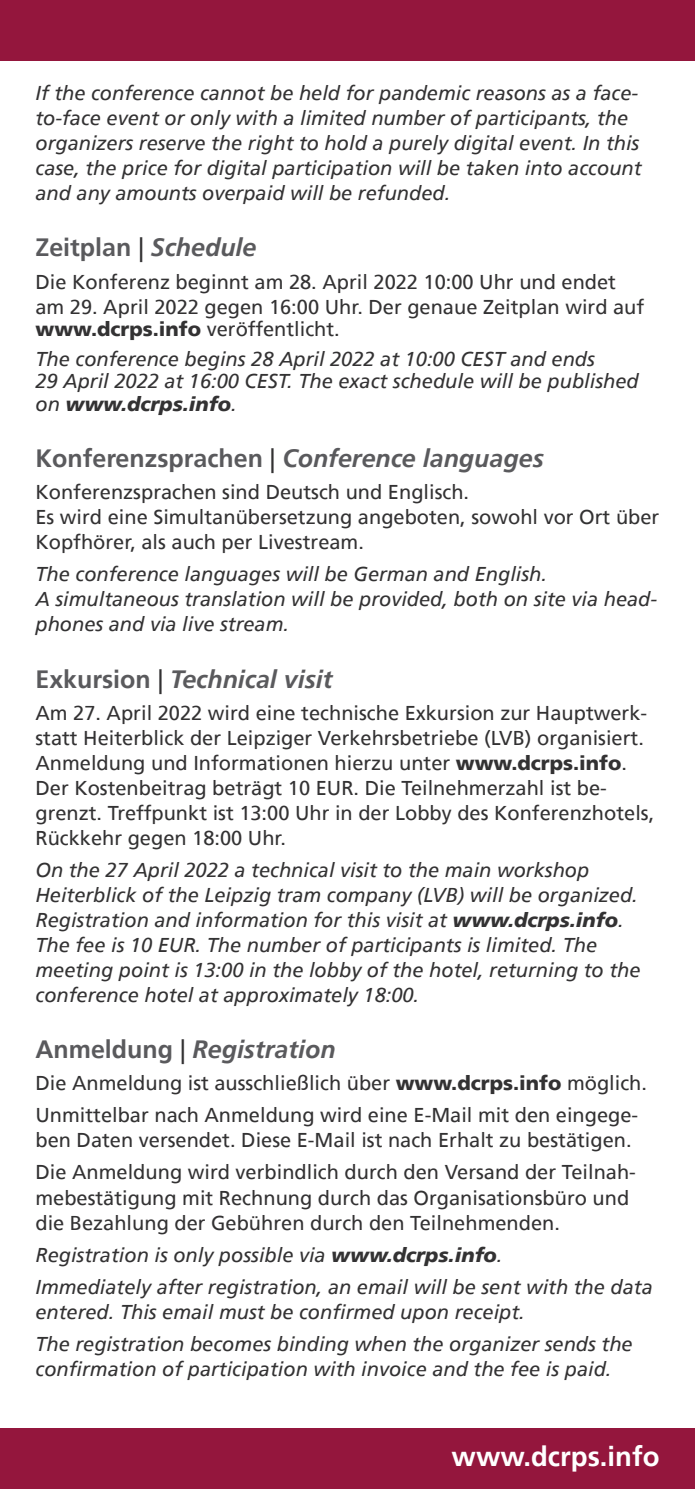
<style>
.page{position:relative;width:695px;height:1489px;background:#fff}
.page>*{position:absolute;margin:0;border:0;box-sizing:border-box;transform-origin:0 0}
.t1{font:700 27.5px "Frutiger";color:#fff}
.Text_body_regular{font:italic 700 25px "Frutiger";color:#5a5a5d}
.Text_body_small_ital{font:italic 700 25px "Frutiger";color:#5a5a5d}
.Text_body_regular-2{font:700 25px "Frutiger";color:#5a5a5d}
.Text_body_small{font:20px/25px "Frutiger";color:#333233}
.Text_body_small_ital-2{font:italic 20px/25px "Frutiger";color:#333233}
.Text_body_small-2{font:italic 20px/25px "Frutiger";color:#333233}
.Text_body_regular-3{font:italic 20px/22.5px "Frutiger";color:#333233}
.s1{font-weight:400;color:#333233}
.s2{font-style:italic}
.s3{font-weight:900}
.s4{font-style:normal}
.s5{font-weight:400;font-style:normal;color:#333233}
</style>
<div class="page">
<div style="left:0;top:1427px;width:694px;height:61px;background:#94163d"></div>
<div style="left:0;top:0;width:694px;height:61px;background:#94163d"></div>
<p class="Text_body_small-2" style="left:35px;top:81px;width:607px">If the conference cannot be held for pandemic reasons as a face&shy;to-face event or only with a limited number of participants, the organizers reserve the right to hold a purely digital event. In this case, the price for digital participation will be taken into account and any amounts overpaid will be refunded.</p>
<p class="Text_body_regular-2" style="left:35px;top:233px;width:222px">Zeitplan <span class="s1">|</span> <span class="s2">Schedule</span></p>
<p class="Text_body_small" style="left:35px;top:269px;width:610px">Die Konferenz beginnt am 28. April 2022 10:00 Uhr und endet am 29. April 2022 gegen 16:00 Uhr. Der genaue Zeitplan wird auf</p>
<p class="Text_body_small" style="left:35px;top:317px;width:306px"><span class="s3">www.dcrps.info</span> veröffentlicht.</p>
<p class="Text_body_regular-3" style="left:35px;top:347px;width:604px">The conference begins 28 April 2022 at 10:00 CEST and ends<br>29 April 2022 at 16:00 CEST. The exact schedule will be published on <span class="s3">www.dcrps.info</span>.</p>
<p class="Text_body_small_ital" style="left:35px;top:443px;width:509px"><span class="s4">Konferenzsprachen</span> <span class="s5">|</span> Conference languages</p>
<p class="Text_body_small" style="left:35px;top:479px;width:625px">Konferenzsprachen sind Deutsch und Englisch.<br>Es wird eine Simultanübersetzung angeboten, sowohl vor Ort über<br>Kopfhörer, als auch per Livestream.</p>
<p class="Text_body_small_ital-2" style="left:35px;top:562px;width:623px">The conference languages will be German and English.<br>A simultaneous translation will be provided, both on site via head&shy;phones and via live stream.</p>
<p class="Text_body_regular" style="left:35px;top:664px;width:298px"><span class="s4">Exkursion</span> <span class="s5">|</span> Technical visit</p>
<p class="Text_body_small" style="left:35px;top:700px;width:620px">Am 27. April 2022 wird eine technische Exkursion zur Hauptwerk&shy;statt Heiterblick der Leipziger Verkehrsbetriebe (LVB) organisiert.<br>Anmeldung und Informationen hierzu unter <span class="s3">www.dcrps.info</span>.<br>Der Kostenbeitrag beträgt 10 EUR. Die Teilnehmerzahl ist be&shy;grenzt. Treffpunkt ist 13:00 Uhr in der Lobby des Konferenzhotels, Rückkehr gegen 18:00 Uhr.</p>
<p class="Text_body_small_ital-2" style="left:35px;top:857px;width:606px">On the 27 April 2022 a technical visit to the main workshop Heiterblick of the Leipzig tram company (LVB) will be organized.<br>Registration and information for this visit at <span class="s3">www.dcrps.info</span>.<br>The fee is 10 EUR. The number of participants is limited. The meeting point is 13:00 in the lobby of the hotel, returning to the conference hotel at approximately 18:00.</p>
<p class="Text_body_regular" style="left:35px;top:1034px;width:302px"><span class="s4">Anmeldung</span> <span class="s5">|</span> Registration</p>
<p class="Text_body_small" style="left:35px;top:1070px;width:613px">Die Anmeldung ist ausschließlich über <span class="s3">www.dcrps.info</span> möglich.</p>
<p class="Text_body_small" style="left:35px;top:1102px;width:604px">Unmittelbar nach Anmeldung wird eine E-Mail mit den eingege&shy;ben Daten versendet. Diese E-Mail ist nach Erhalt zu bestätigen.</p>
<p class="Text_body_small" style="left:35px;top:1159px;width:602px">Die Anmeldung wird verbindlich durch den Versand der Teilnah&shy;mebestätigung mit Rechnung durch das Organisationsbüro und die Bezahlung der Gebühren durch den Teilnehmenden.</p>
<p class="Text_body_small_ital-2" style="left:35px;top:1242px;width:468px">Registration is only possible via <span class="s3">www.dcrps.info</span>.</p>
<p class="Text_body_small_ital-2" style="left:35px;top:1274px;width:618px">Immediately after registration, an email will be sent with the data entered. This email must be confirmed upon receipt.</p>
<p class="Text_body_small_ital-2" style="left:35px;top:1331px;width:598px">The registration becomes binding when the organizer sends the confirmation of participation with invoice and the fee is paid.</p>
<h1 class="t1" style="left:451px;top:1440px;width:209px">www.dcrps.info</h1>
</div>
